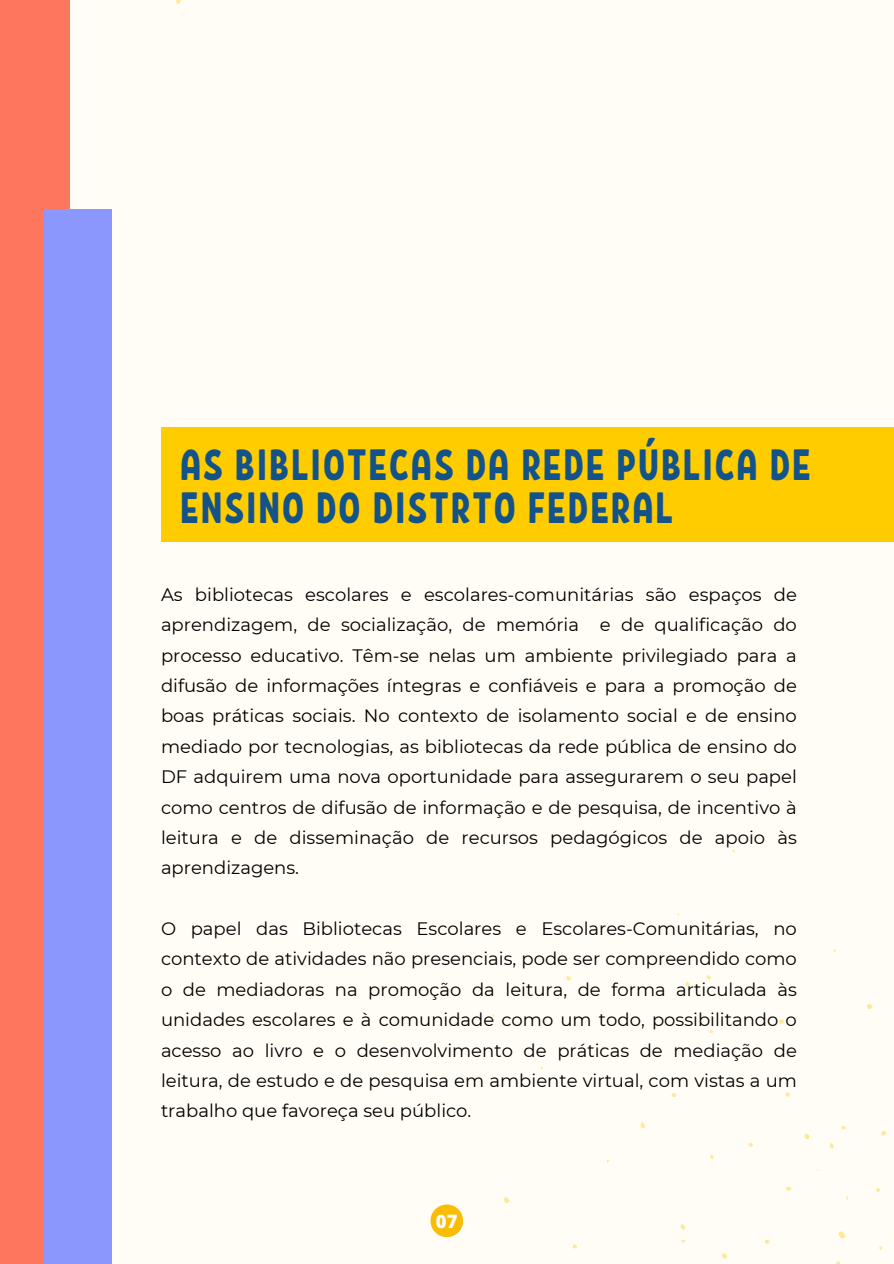
<style>
.page{position:relative;width:894px;height:1264px;background:#fff}
.page>*{position:absolute;margin:0;border:0;box-sizing:border-box;transform-origin:0 0}
.t1{font:43.65px/43.5px "RF Krabuler";letter-spacing:.03em;color:#13538a}
.t2{font:800 18.45px "Open Sans";color:#fff}
.t3{font:18px/30.3px "Montserrat";color:#000;text-align:justify}
</style>
<div class="page">
<div style="left:0;top:0;width:893px;height:1263px;background:#fffdf5"></div>
<div style="left:161px;top:427px;width:732px;height:115px;background:#fc0"></div>
<div style="left:0;top:0;width:70px;height:1263px;background:#ff765e"></div>
<div style="left:44px;top:209px;width:68px;height:1054px;background:#8b97fd"></div>
<div style="left:430px;top:1204px;width:33px;height:33px;background:#fbbc05;border-radius:50%"></div>
<h1 class="t1" style="left:180px;top:440px;width:632px">AS BIBLIOTECAS DA REDE PÚBLICA DE<br>ENSINO DO DISTRTO FEDERAL</h1>
<p class="t3" style="left:161px;top:579px;width:637px">As bibliotecas escolares e escolares-comunitárias são espaços de aprendizagem, de socialização, de memória e de qualificação do processo educativo. Têm-se nelas um ambiente privilegiado para a difusão de informações íntegras e confiáveis e para a promoção de boas práticas sociais. No contexto de isolamento social e de ensino mediado por tecnologias, as bibliotecas da rede pública de ensino do DF adquirem uma nova oportunidade para assegurarem o seu papel como centros de difusão de informação e de pesquisa, de incentivo à leitura e de disseminação de recursos pedagógicos de apoio às aprendizagens.</p>
<p class="t3" style="left:161px;top:913px;width:637px">O papel das Bibliotecas Escolares e Escolares-Comunitárias, no contexto de atividades não presenciais, pode ser compreendido como o de mediadoras na promoção da leitura, de forma articulada às unidades escolares e à comunidade como um todo, possibilitando o acesso ao livro e o desenvolvimento de práticas de mediação de leitura, de estudo e de pesquisa em ambiente virtual, com vistas a um trabalho que favoreça seu público.</p>
<p class="t2" style="left:436px;top:1208px;width:23px">07</p>
</div>
